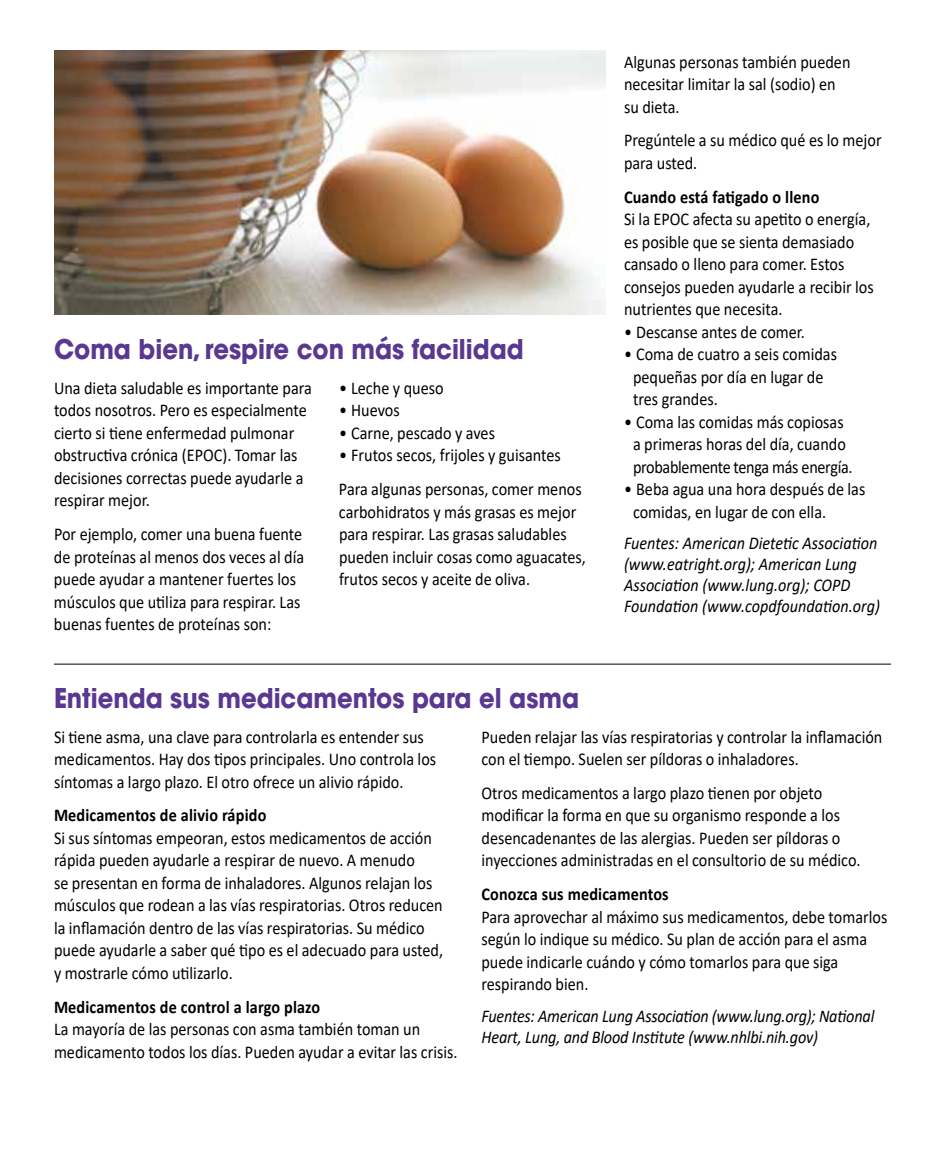
<style>
.page{position:relative;width:945px;height:1161px;background:#fff}
.page>*{position:absolute;margin:0;border:0;box-sizing:border-box;transform-origin:0 0}
.t1{font:700 27px "ITC Avant Garde Std";color:#5a3790;scale:.9 1}
.t2{font:18px/22.5px "Calibri";color:#000;scale:.9 1}
.t3{font:italic 18px/21px "Calibri";letter-spacing:-.01em;color:#000;scale:.9 1}
.t4{font:700 18px "Calibri";letter-spacing:.01em;color:#000;scale:.9 1}
</style>
<div class="page">
<hr style="left:54px;top:664px;width:837px;height:1px;background:#000">
<img style="left:54px;top:51px;width:552px;height:264px">
<h2 class="t1" style="left:54px;top:332px;width:524px">Coma bien, respire con más facilidad</h2>
<p class="t2" style="left:54px;top:376px;width:288px">Una dieta saludable es importante para todos nosotros. Pero es especialmente cierto si tiene enfermedad pulmonar obstructiva crónica (EPOC). Tomar las decisiones correctas puede ayudarle a respirar mejor.</p>
<p class="t2" style="left:54px;top:522px;width:279px">Por ejemplo, comer una buena fuente de proteínas al menos dos veces al día puede ayudar a mantener fuertes los músculos que utiliza para respirar. Las buenas fuentes de proteínas son:</p>
<p class="t2" style="left:339px;top:376px;width:118px">• Leche y queso</p>
<p class="t2" style="left:339px;top:399px;width:69px">• Huevos</p>
<p class="t2" style="left:339px;top:421px;width:175px">• Carne, pescado y aves</p>
<p class="t2" style="left:339px;top:444px;width:248px">• Frutos secos, frijoles y guisantes</p>
<p class="t2" style="left:339px;top:477px;width:276px">Para algunas personas, comer menos carbohidratos y más grasas es mejor para respirar. Las grasas saludables pueden incluir cosas como aguacates, frutos secos y aceite de oliva.</p>
<p class="t2" style="left:624px;top:50px;width:253px">Algunas personas también pueden necesitar limitar la sal (sodio) en su dieta.</p>
<p class="t2" style="left:624px;top:129px;width:288px">Pregúntele a su médico qué es lo mejor para usted.</p>
<h3 class="t4" style="left:624px;top:184px;width:219px">Cuando está fatigado o lleno</h3>
<p class="t2" style="left:624px;top:207px;width:279px">Si la EPOC afecta su apetito o energía, es posible que se sienta demasiado cansado o lleno para comer. Estos consejos pueden ayudarle a recibir los nutrientes que necesita.</p>
<p class="t2" style="left:624px;top:320px;width:203px">• Descanse antes de comer.</p>
<p class="t2" style="left:633px;top:342px;width:228px;text-indent:-9px">• Coma de cuatro a seis comidas pequeñas por día en lugar de tres grandes.</p>
<p class="t2" style="left:624px;top:410px;width:255px;text-align:center">• Coma las comidas más copiosas a primeras horas del día, cuando probablemente tenga más energía.</p>
<p class="t2" style="left:633px;top:477px;width:260px;text-indent:-9px">• Beba agua una hora después de las comidas, en lugar de con ella.</p>
<p class="t3" style="left:624px;top:532px;width:286px">Fuentes: American Dietetic Association (www.eatright.org); American Lung Association (www.lung.org); COPD Foundation (www.copdfoundation.org)</p>
<h2 class="t1" style="left:54px;top:680px;width:585px">Entienda sus medicamentos para el asma</h2>
<p class="t2" style="left:54px;top:725px;width:426px">Si tiene asma, una clave para controlarla es entender sus medicamentos. Hay dos tipos principales. Uno controla los síntomas a largo plazo. El otro ofrece un alivio rápido.</p>
<h3 class="t4" style="left:54px;top:803px;width:237px">Medicamentos de alivio rápido</h3>
<p class="t2" style="left:54px;top:826px;width:434px">Si sus síntomas empeoran, estos medicamentos de acción rápida pueden ayudarle a respirar de nuevo. A menudo<br>se presentan en forma de inhaladores. Algunos relajan los músculos que rodean a las vías respiratorias. Otros reducen la inflamación dentro de las vías respiratorias. Su médico puede ayudarle a saber qué tipo es el adecuado para usted, y mostrarle cómo utilizarlo.</p>
<h3 class="t4" style="left:54px;top:994px;width:297px">Medicamentos de control a largo plazo</h3>
<p class="t2" style="left:54px;top:1017px;width:450px">La mayoría de las personas con asma también toman un medicamento todos los días. Pueden ayudar a evitar las crisis.</p>
<p class="t2" style="left:481px;top:725px;width:447px">Pueden relajar las vías respiratorias y controlar la inflamación con el tiempo. Suelen ser píldoras o inhaladores.</p>
<p class="t2" style="left:482px;top:781px;width:423px">Otros medicamentos a largo plazo tienen por objeto modificar la forma en que su organismo responde a los desencadenantes de las alergias. Pueden ser píldoras o inyecciones administradas en el consultorio de su médico.</p>
<h3 class="t4" style="left:482px;top:881px;width:210px">Conozca sus medicamentos</h3>
<p class="t2" style="left:481px;top:905px;width:452px">Para aprovechar al máximo sus medicamentos, debe tomarlos según lo indique su médico. Su plan de acción para el asma puede indicarle cuándo y cómo tomarlos para que siga respirando bien.</p>
<p class="t3" style="left:482px;top:1004px;width:438px">Fuentes: American Lung Association (www.lung.org); National<br>Heart, Lung, and Blood Institute (www.nhlbi.nih.gov)</p>
</div>
